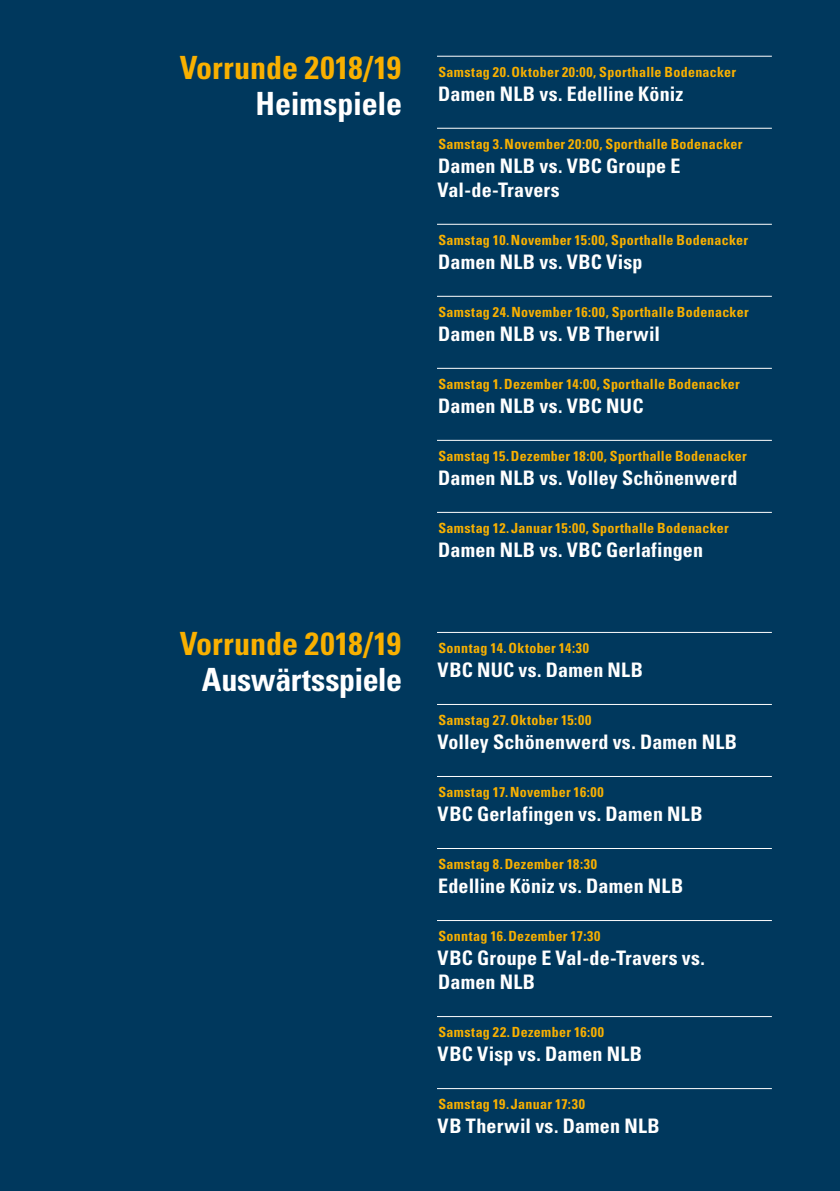
<style>
.page{position:relative;width:840px;height:1191px;background:#fff}
.page>*{position:absolute;margin:0;border:0;box-sizing:border-box;transform-origin:0 0}
.t1{font:700 condensed 32px "Univers LT Std";letter-spacing:.005em;color:#f9b000}
.t2{font:700 condensed 32px "Univers LT Std";letter-spacing:-.01em;color:#fff}
.t3{font:700 condensed 20px/24px "Univers LT Std";letter-spacing:.01em;color:#fff}
.t4{font:700 condensed 14px "Univers LT Std";letter-spacing:.02em;color:#f9b000}
</style>
<div class="page">
<div style="left:0;top:0;width:839px;height:1191px;background:#00385d"></div>
<hr style="left:437px;top:56px;width:334px;height:1px;background:#fff">
<hr style="left:437px;top:128px;width:334px;height:1px;background:#fff">
<hr style="left:437px;top:224px;width:334px;height:1px;background:#fff">
<hr style="left:437px;top:296px;width:334px;height:1px;background:#fff">
<hr style="left:437px;top:368px;width:334px;height:1px;background:#fff">
<hr style="left:437px;top:440px;width:334px;height:1px;background:#fff">
<hr style="left:437px;top:512px;width:334px;height:1px;background:#fff">
<hr style="left:437px;top:632px;width:334px;height:1px;background:#fff">
<hr style="left:437px;top:704px;width:334px;height:1px;background:#fff">
<hr style="left:437px;top:776px;width:334px;height:1px;background:#fff">
<hr style="left:437px;top:848px;width:334px;height:1px;background:#fff">
<hr style="left:437px;top:920px;width:334px;height:1px;background:#fff">
<hr style="left:437px;top:1016px;width:334px;height:1px;background:#fff">
<hr style="left:437px;top:1088px;width:334px;height:1px;background:#fff">
<h1 class="t1" style="left:180px;top:48px;width:222px">Vorrunde 2018/19</h1>
<h1 class="t2" style="left:255px;top:84px;width:148px">Heimspiele</h1>
<h1 class="t1" style="left:180px;top:624px;width:222px">Vorrunde 2018/19</h1>
<h1 class="t2" style="left:202px;top:660px;width:201px">Auswärtsspiele</h1>
<p class="t4" style="left:438px;top:63px;width:299px">Samstag 20.Oktober 20:00, Sporthalle Bodenacker</p>
<h2 class="t3" style="left:438px;top:81px;width:246px">Damen NLB vs. Edelline Köniz</h2>
<p class="t4" style="left:438px;top:135px;width:305px">Samstag 3.November 20:00, Sporthalle Bodenacker</p>
<h2 class="t3" style="left:437px;top:153px;width:244px">Damen NLB vs. VBC Groupe E<br>Val-de-Travers</h2>
<p class="t4" style="left:438px;top:231px;width:311px">Samstag 10.November 15:00, Sporthalle Bodenacker</p>
<h2 class="t3" style="left:438px;top:249px;width:206px">Damen NLB vs. VBC Visp</h2>
<p class="t4" style="left:438px;top:303px;width:312px">Samstag 24.November 16:00, Sporthalle Bodenacker</p>
<h2 class="t3" style="left:438px;top:321px;width:223px">Damen NLB vs. VB Therwil</h2>
<p class="t4" style="left:438px;top:375px;width:303px">Samstag 1.Dezember 14:00, Sporthalle Bodenacker</p>
<h2 class="t3" style="left:438px;top:393px;width:207px">Damen NLB vs. VBC NUC</h2>
<p class="t4" style="left:438px;top:447px;width:310px">Samstag 15.Dezember 18:00, Sporthalle Bodenacker</p>
<h2 class="t3" style="left:438px;top:465px;width:301px">Damen NLB vs. Volley Schönenwerd</h2>
<p class="t4" style="left:438px;top:519px;width:292px">Samstag 12.Januar 15:00, Sporthalle Bodenacker</p>
<h2 class="t3" style="left:438px;top:537px;width:266px">Damen NLB vs. VBC Gerlafingen</h2>
<p class="t4" style="left:438px;top:639px;width:152px">Sonntag 14.Oktober 14:30</p>
<h2 class="t3" style="left:437px;top:657px;width:207px">VBC NUC vs. Damen NLB</h2>
<p class="t4" style="left:438px;top:711px;width:154px">Samstag 27.Oktober 15:00</p>
<h2 class="t3" style="left:437px;top:729px;width:301px">Volley Schönenwerd vs. Damen NLB</h2>
<p class="t4" style="left:438px;top:783px;width:167px">Samstag 17.November 16:00</p>
<h2 class="t3" style="left:437px;top:801px;width:266px">VBC Gerlafingen vs. Damen NLB</h2>
<p class="t4" style="left:438px;top:855px;width:160px">Samstag 8.Dezember 18:30</p>
<h2 class="t3" style="left:438px;top:873px;width:246px">Edelline Köniz vs. Damen NLB</h2>
<p class="t4" style="left:438px;top:927px;width:163px">Sonntag 16.Dezember 17:30</p>
<h2 class="t3" style="left:437px;top:945px;width:269px">VBC Groupe E Val-de-Travers vs.<br>Damen NLB</h2>
<p class="t4" style="left:438px;top:1023px;width:167px">Samstag 22.Dezember 16:00</p>
<h2 class="t3" style="left:437px;top:1041px;width:206px">VBC Visp vs. Damen NLB</h2>
<p class="t4" style="left:438px;top:1095px;width:148px">Samstag 19.Januar 17:30</p>
<h2 class="t3" style="left:437px;top:1113px;width:223px">VB Therwil vs. Damen NLB</h2>
</div>
